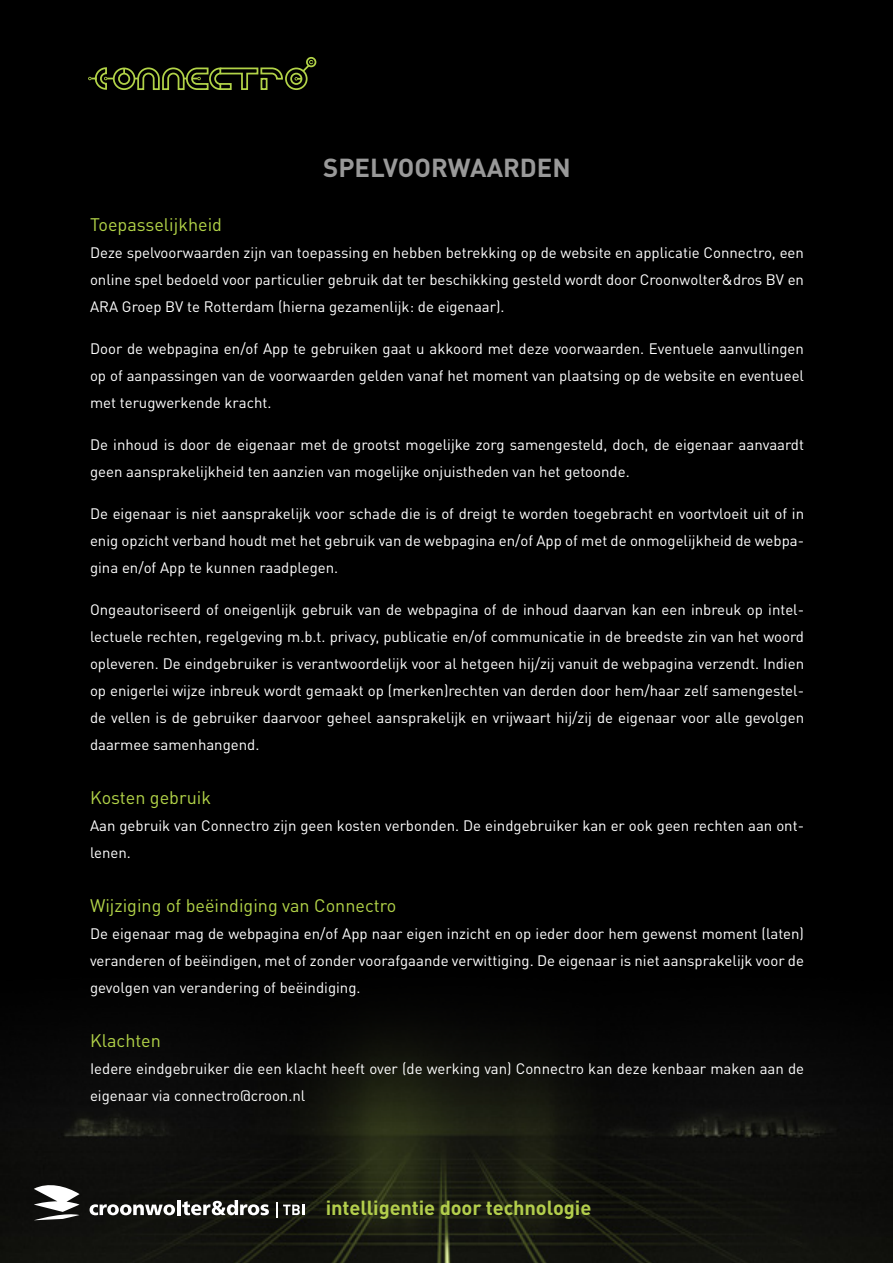
<style>
.page{position:relative;width:893px;height:1263px;background:#000}
.page>*{position:absolute;margin:0;border:0;box-sizing:border-box;transform-origin:0 0}
.t1{font:700 25.8px "DIN Pro";color:#999}
.t2{font:700 20.1px "DIN Pro";letter-spacing:-.005em;color:#b3ce4c}
.t3{font:18px "DIN Pro";color:#b2d348}
.t4{font:15px/27px "DIN Pro";color:#fff;text-align:justify}
</style>
<div class="page">
<img style="left:0;top:1028px;width:893px;height:235px">
<div style="left:306px;top:57px;width:10px;height:10px;border:2px solid #b2d348;border-radius:50%"></div>
<svg style="left:88px;top:60px;width:225px;height:30px"></svg>
<svg style="left:276px;top:1202px;width:1px;height:15px"></svg>
<svg style="left:283px;top:1204px;width:22px;height:11px"></svg>
<svg style="left:34px;top:1181px;width:46px;height:39px"></svg>
<hr style="left:177px;top:1200px;width:4px;height:15px;background:#fff">
<svg style="left:182px;top:1200px;width:87px;height:15px"></svg>
<svg style="left:90px;top:1204px;width:85px;height:11px"></svg>
<h1 class="t1" style="left:323px;top:150px;width:249px">SPELVOORWAARDEN</h1>
<p class="t3" style="left:90px;top:212px;width:134px">Toepasselijkheid</p>
<p class="t4" style="left:90px;top:239px;width:715px">Deze spelvoorwaarden zijn van toepassing en hebben betrekking op de website en applicatie Connectro, een online spel bedoeld voor particulier gebruik dat ter beschikking gesteld wordt door Croonwolter&amp;dros BV en ARA Groep BV te Rotterdam (hierna gezamenlijk: de eigenaar).</p>
<p class="t4" style="left:90px;top:335px;width:715px">Door de webpagina en/of App te gebruiken gaat u akkoord met deze voorwaarden. Eventuele aanvullingen op of aanpassingen van de voorwaarden gelden vanaf het moment van plaatsing op de website en eventueel met terugwerkende kracht.</p>
<p class="t4" style="left:90px;top:431px;width:716px">De inhoud is door de eigenaar met de grootst mogelijke zorg samengesteld, doch, de eigenaar aanvaardt geen aansprakelijkheid ten aanzien van mogelijke onjuistheden van het getoonde.</p>
<p class="t4" style="left:90px;top:500px;width:716px">De eigenaar is niet aansprakelijk voor schade die is of dreigt te worden toegebracht en voortvloeit uit of in enig opzicht verband houdt met het gebruik van de webpagina en/of App of met de onmogelijkheid de webpa&shy;gina en/of App te kunnen raadplegen.</p>
<p class="t4" style="left:90px;top:596px;width:716px">Ongeautoriseerd of oneigenlijk gebruik van de webpagina of de inhoud daarvan kan een inbreuk op intel&shy;lectuele rechten, regelgeving m.b.t. privacy, publicatie en/of communicatie in de breedste zin van het woord opleveren. De eindgebruiker is verantwoordelijk voor al hetgeen hij/zij vanuit de webpagina verzendt. Indien op enigerlei wijze inbreuk wordt gemaakt op (merken)rechten van derden door hem/haar zelf samengestel&shy;de vellen is de gebruiker daarvoor geheel aansprakelijk en vrijwaart hij/zij de eigenaar voor alle gevolgen daarmee samenhangend.</p>
<p class="t3" style="left:90px;top:785px;width:122px">Kosten gebruik</p>
<p class="t4" style="left:90px;top:812px;width:716px">Aan gebruik van Connectro zijn geen kosten verbonden. De eindgebruiker kan er ook geen rechten aan ont&shy;lenen.</p>
<p class="t3" style="left:90px;top:893px;width:308px">Wijziging of beëindiging van Connectro</p>
<p class="t4" style="left:90px;top:920px;width:716px">De eigenaar mag de webpagina en/of App naar eigen inzicht en op ieder door hem gewenst moment (laten) veranderen of beëindigen, met of zonder voorafgaande verwittiging. De eigenaar is niet aansprakelijk voor de gevolgen van verandering of beëindiging.</p>
<p class="t3" style="left:90px;top:1028px;width:72px">Klachten</p>
<p class="t4" style="left:90px;top:1055px;width:716px">Iedere eindgebruiker die een klacht heeft over (de werking van) Connectro kan deze kenbaar maken aan de eigenaar via connectro@croon.nl</p>
<h2 class="t2" style="left:326px;top:1194px;width:267px">intelligentie door technologie</h2>
</div>
